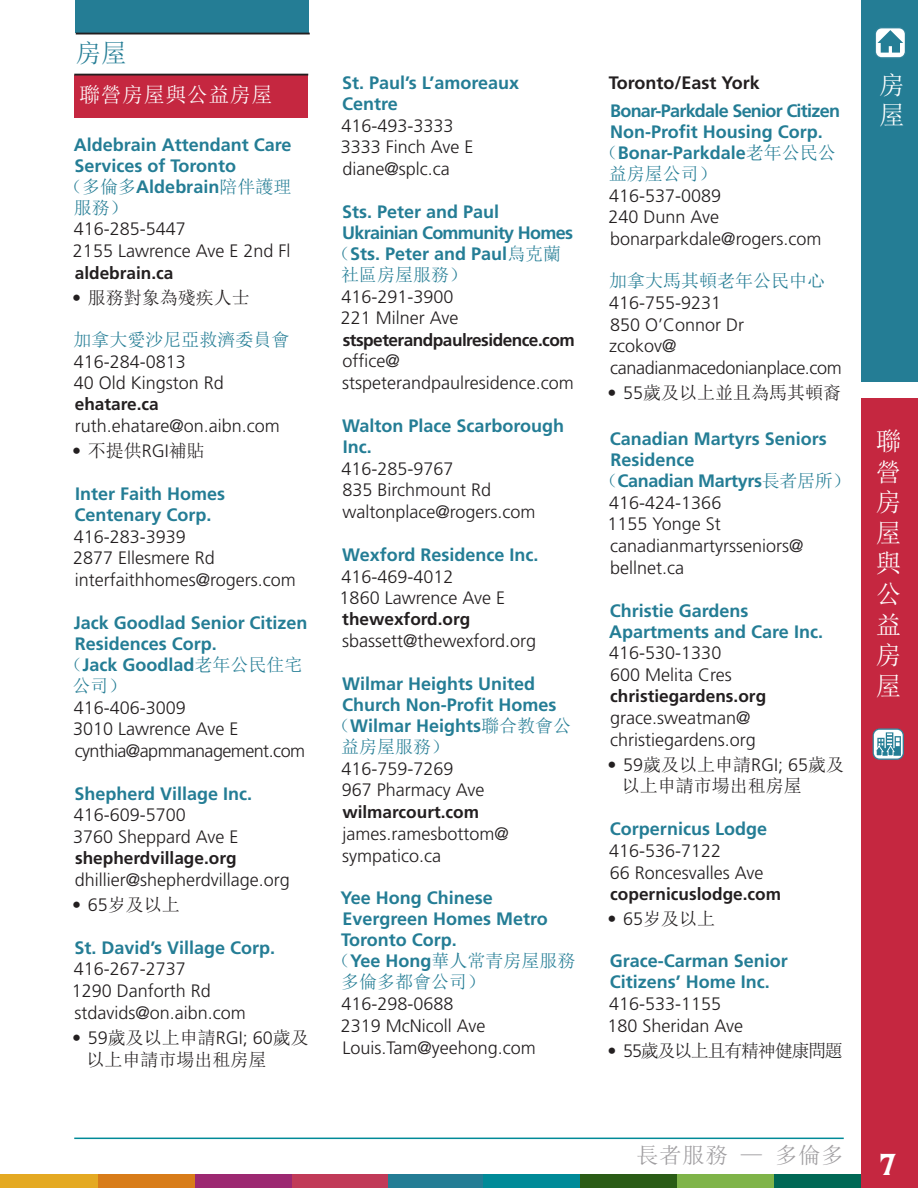
<style>
.page{position:relative;width:918px;height:1188px;background:#fff}
.page>*{position:absolute;margin:0;border:0;box-sizing:border-box;transform-origin:0 0}
.t1{font:700 27px "Quorum";color:#fff}
.t2{font:25.5px/30.6px "Sim Sun";color:#fff}
.t3{font:25.5px "Sim Sun";color:#247d95}
.t4{font:22.5px "Sim Sun";letter-spacing:.025em;color:#9f9da0}
.t5{font:21px "Sim Sun";letter-spacing:.025em;color:#fff}
.t6{font:300 18px/21.8px "Frutiger";color:#231f20}
.t7{font:700 18px/21px "Frutiger LT Std";color:#247d95}
.t8{font:18px/21px "Sim Sun";color:#247d95}
.t9{font:18px "Sim Sun";color:#231f20}
.t10{font:300 18px/21.8px "Frutiger";letter-spacing:-.02em;color:#231f20}
.t11{font:300 18px/21.8px "Frutiger";letter-spacing:-.03em;color:#231f20}
.t12{font:700 18px "Frutiger LT Std";letter-spacing:-.04em;color:#247d95}
.t13{font:700 18px "Frutiger LT Std";letter-spacing:-.02em;color:#247d95}
.t14{font:700 18px "Frutiger LT Std";color:#231f20}
.t15{font:18px "Sim Sun";letter-spacing:-.07em;color:#231f20}
.t16{font:700 17.25px "Frutiger LT Std";color:#231f20}
.t17{font:700 17.25px "Frutiger LT Std";letter-spacing:-.03em;color:#231f20}
.s1{font-family:"Sim Sun";font-weight:400}
.s2{font-family:"Frutiger";font-weight:300}
.s3{font-family:"Frutiger LT Std";font-weight:700}
</style>
<div class="page">
<div style="left:774px;top:1174px;width:97px;height:14px;background:#006855"></div>
<div style="left:677px;top:1174px;width:97px;height:14px;background:#7fb449"></div>
<div style="left:580px;top:1174px;width:97px;height:14px;background:#2a5c16"></div>
<div style="left:483px;top:1174px;width:97px;height:14px;background:#008a98"></div>
<div style="left:386px;top:1174px;width:97px;height:14px;background:#247d95"></div>
<div style="left:290px;top:1174px;width:97px;height:14px;background:#c13a58"></div>
<div style="left:195px;top:1174px;width:97px;height:14px;background:#9c2871"></div>
<div style="left:98px;top:1174px;width:97px;height:14px;background:#d87c19"></div>
<div style="left:1px;top:1174px;width:97px;height:14px;background:#e4a922"></div>
<svg style="left:0;top:1174px;width:1px;height:14px"></svg>
<hr style="left:74px;top:1138px;width:770px;height:1px;background:#008a98">
<div style="left:861px;top:398px;width:57px;height:790px;background:#c52740"></div>
<div style="left:861px;top:0;width:57px;height:381px;background:#247d95"></div>
<div style="left:76px;top:0;width:233px;height:33px;background:#247d95"></div>
<div style="left:74px;top:75px;width:234px;height:43px;background:#c52740"></div>
<hr style="left:76px;top:33px;width:234px;height:1px;background:#231f20">
<hr style="left:74px;top:74px;width:234px;height:2px;background:#231f20">
<div style="left:876px;top:28px;width:29px;height:30px;background:#fff;border-radius:6px"></div>
<div style="left:875px;top:27px;width:31px;height:31px;border:1px solid #247d95;border-radius:6px"></div>
<svg style="left:878px;top:30px;width:25px;height:23px"></svg>
<div style="left:873px;top:729px;width:30px;height:30px;background:#fff;border-radius:6px"></div>
<div style="left:873px;top:729px;width:31px;height:30px;border:1px solid #9fc1cf;border-radius:6px"></div>
<div style="left:873px;top:729px;width:31px;height:31px;border:1px solid #247d95;border-radius:6px"></div>
<svg style="left:875px;top:732px;width:26px;height:24px"></svg>
<h2 class="t3" style="left:76px;top:40px;width:52px">房屋</h2>
<p class="t5" style="left:79px;top:84px;width:195px">聯營房屋與公益房屋</p>
<p class="t7" style="left:74px;top:134px;width:219px">Aldebrain Attendant Care</p>
<p class="t7" style="left:74px;top:155px;width:163px">Services of Toronto</p>
<p class="t7" style="left:64px;top:176px;width:229px"><span class="s1">（多倫多</span>Aldebrain<span class="s1">陪伴護理</span></p>
<p class="t8" style="left:74px;top:197px;width:56px">服務）</p>
<p class="t6" style="left:73px;top:218px;width:219px">416-285-5447<br>2155 Lawrence Ave E 2nd Fl</p>
<p class="t16" style="left:75px;top:263px;width:100px">aldebrain.ca</p>
<p class="t9" style="left:72px;top:288px;width:179px"><span class="s2">•</span> 服務對象為殘疾人士</p>
<p class="t8" style="left:74px;top:329px;width:217px">加拿大愛沙尼亞救濟委員會</p>
<p class="t6" style="left:74px;top:351px;width:152px">416-284-0813<br>40 Old Kingston Rd</p>
<p class="t16" style="left:75px;top:394px;width:86px">ehatare.ca</p>
<p class="t6" style="left:75px;top:415px;width:207px">ruth.ehatare@on.aibn.com</p>
<p class="t9" style="left:72px;top:442px;width:134px"><span class="s2">•</span> 不提供<span class="s2">RGI</span>補貼</p>
<p class="t7" style="left:74px;top:483px;width:152px">Inter Faith Homes<br>Centenary Corp.</p>
<p class="t6" style="left:73px;top:526px;width:224px">416-283-3939<br>2877 Ellesmere Rd interfaithhomes@rogers.com</p>
<p class="t7" style="left:74px;top:612px;width:235px">Jack Goodlad Senior Citizen</p>
<p class="t7" style="left:75px;top:633px;width:144px">Residences Corp.</p>
<p class="t7" style="left:64px;top:654px;width:240px"><span class="s1">（</span>Jack Goodlad<span class="s1">老年公民住宅</span></p>
<p class="t8" style="left:73px;top:675px;width:55px">公司）</p>
<p class="t11" style="left:73px;top:697px;width:234px">416-406-3009<br>3010 Lawrence Ave E cynthia@apmmanagement.com</p>
<p class="t7" style="left:74px;top:783px;width:179px">Shepherd Village Inc.</p>
<p class="t6" style="left:73px;top:805px;width:167px">416-609-5700<br>3760 Sheppard Ave E</p>
<p class="t16" style="left:75px;top:848px;width:163px">shepherdvillage.org</p>
<p class="t6" style="left:75px;top:869px;width:217px">dhillier@shepherdvillage.org</p>
<p class="t9" style="left:72px;top:896px;width:109px"><span class="s2">• 65</span>岁及以上</p>
<p class="t7" style="left:74px;top:937px;width:202px">St. David’s Village Corp.</p>
<p class="t6" style="left:72px;top:959px;width:175px">416-267-2737<br>1290 Danforth Rd stdavids@on.aibn.com</p>
<p class="t6" style="left:72px;top:1027px;width:238px">• 59<span class="s1">歲及以上申請</span>RGI; 60<span class="s1">歲及</span></p>
<p class="t9" style="left:86px;top:1050px;width:182px">以上申請市場出租房屋</p>
<p class="t7" style="left:342px;top:72px;width:179px">St. Paul’s L’amoreaux<br>Centre</p>
<p class="t6" style="left:341px;top:115px;width:134px">416-493-3333<br>3333 Finch Ave E diane@splc.ca</p>
<p class="t7" style="left:342px;top:201px;width:159px">Sts. Peter and Paul</p>
<p class="t12" style="left:342px;top:222px;width:232px">Ukrainian Community Homes</p>
<p class="t7" style="left:332px;top:243px;width:231px"><span class="s1">（</span>Sts. Peter and Paul<span class="s1">烏克蘭</span></p>
<p class="t8" style="left:341px;top:264px;width:127px">社區房屋服務）</p>
<p class="t6" style="left:341px;top:286px;width:119px">416-291-3900<br>221 Milner Ave</p>
<p class="t17" style="left:343px;top:329px;width:234px">stspeterandpaulresidence.com</p>
<p class="t6" style="left:342px;top:350px;width:233px">office@ stspeterandpaulresidence.com</p>
<p class="t7" style="left:342px;top:415px;width:224px">Walton Place Scarborough<br>Inc.</p>
<p class="t6" style="left:341px;top:458px;width:196px">416-285-9767<br>835 Birchmount Rd waltonplace@rogers.com</p>
<p class="t7" style="left:342px;top:544px;width:198px">Wexford Residence Inc.</p>
<p class="t6" style="left:340px;top:566px;width:167px">416-469-4012<br>1860 Lawrence Ave E</p>
<p class="t16" style="left:342px;top:609px;width:130px">thewexford.org</p>
<p class="t6" style="left:342px;top:630px;width:196px">sbassett@thewexford.org</p>
<p class="t7" style="left:342px;top:673px;width:195px">Wilmar Heights United</p>
<p class="t7" style="left:342px;top:694px;width:216px">Church Non-Profit Homes</p>
<p class="t7" style="left:332px;top:715px;width:241px"><span class="s1">（</span>Wilmar Heights<span class="s1">聯合教會公</span></p>
<p class="t8" style="left:341px;top:736px;width:110px">益房屋服務）</p>
<p class="t6" style="left:341px;top:758px;width:145px">416-759-7269<br>967 Pharmacy Ave</p>
<p class="t16" style="left:342px;top:802px;width:138px">wilmarcourt.com</p>
<p class="t6" style="left:342px;top:823px;width:168px">james.ramesbottom@ sympatico.ca</p>
<p class="t7" style="left:340px;top:888px;width:209px">Yee Hong Chinese<br>Evergreen Homes Metro<br>Toronto Corp.</p>
<p class="t8" style="left:341px;top:950px;width:236px;text-indent:-9px">（<span class="s3">Yee Hong</span>華人常青房屋服務多倫多都會公司）</p>
<p class="t6" style="left:341px;top:993px;width:197px">416-298-0688<br>2319 McNicoll Ave<br>Louis.Tam@yeehong.com</p>
<p class="t14" style="left:609px;top:72px;width:153px">Toronto/East York</p>
<p class="t7" style="left:600px;top:100px;width:242px;text-align:center">Bonar-Parkdale Senior Citizen<br>Non-Profit Housing Corp.<span class="s1">（</span>Bonar-Parkdale<span class="s1">老年公民公</span></p>
<p class="t8" style="left:609px;top:163px;width:109px">益房屋公司）</p>
<p class="t6" style="left:609px;top:185px;width:214px">416-537-0089<br>240 Dunn Ave bonarparkdale@rogers.com</p>
<p class="t8" style="left:609px;top:270px;width:217px">加拿大馬其頓老年公民中心</p>
<p class="t10" style="left:609px;top:292px;width:234px">416-755-9231<br>850 O’Connor Dr<br>zcokov@ canadianmacedonianplace.com</p>
<p class="t9" style="left:608px;top:384px;width:235px"><span class="s2">• 55</span>歲及以上並且為馬其頓裔</p>
<p class="t7" style="left:610px;top:428px;width:219px">Canadian Martyrs Seniors</p>
<p class="t7" style="left:610px;top:449px;width:86px">Residence</p>
<p class="t13" style="left:600px;top:470px;width:252px"><span class="s1">（</span>Canadian Martyrs<span class="s1">長者居所）</span></p>
<p class="t6" style="left:607px;top:492px;width:198px">416-424-1366<br>1155 Yonge St canadianmartyrsseniors@ bellnet.ca</p>
<p class="t7" style="left:609px;top:600px;width:215px">Christie Gardens<br>Apartments and Care Inc.</p>
<p class="t6" style="left:609px;top:643px;width:124px">416-530-1330<br>600 Melita Cres</p>
<p class="t16" style="left:610px;top:686px;width:157px">christiegardens.org</p>
<p class="t6" style="left:610px;top:707px;width:147px">grace.sweatman@ christiegardens.org</p>
<p class="t6" style="left:608px;top:754px;width:238px">• 59<span class="s1">歲及以上申請</span>RGI; 65<span class="s1">歲及</span></p>
<p class="t9" style="left:622px;top:777px;width:181px">以上申請市場出租房屋</p>
<p class="t7" style="left:610px;top:819px;width:159px">Corpernicus Lodge</p>
<p class="t6" style="left:609px;top:840px;width:156px">416-536-7122<br>66 Roncesvalles Ave</p>
<p class="t16" style="left:610px;top:884px;width:172px">copernicuslodge.com</p>
<p class="t9" style="left:608px;top:909px;width:109px"><span class="s2">• 65</span>岁及以上</p>
<p class="t7" style="left:610px;top:951px;width:180px">Grace-Carman Senior<br>Citizens’ Home Inc.</p>
<p class="t6" style="left:607px;top:993px;width:137px">416-533-1155<br>180 Sheridan Ave</p>
<p class="t15" style="left:608px;top:1042px;width:237px"><span class="s2">• 55</span>歲及以上且有精神健康問題</p>
<h2 class="t2" style="left:879px;top:69px;width:27px">房屋</h2>
<h2 class="t2" style="left:876px;top:426px;width:27px;text-align:justify">聯營房屋與公益房屋</h2>
<p class="t4" style="left:636px;top:1144px;width:209px">長者服務 — 多倫多</p>
<h1 class="t1" style="left:880px;top:1147px;width:18px">7</h1>
</div>
